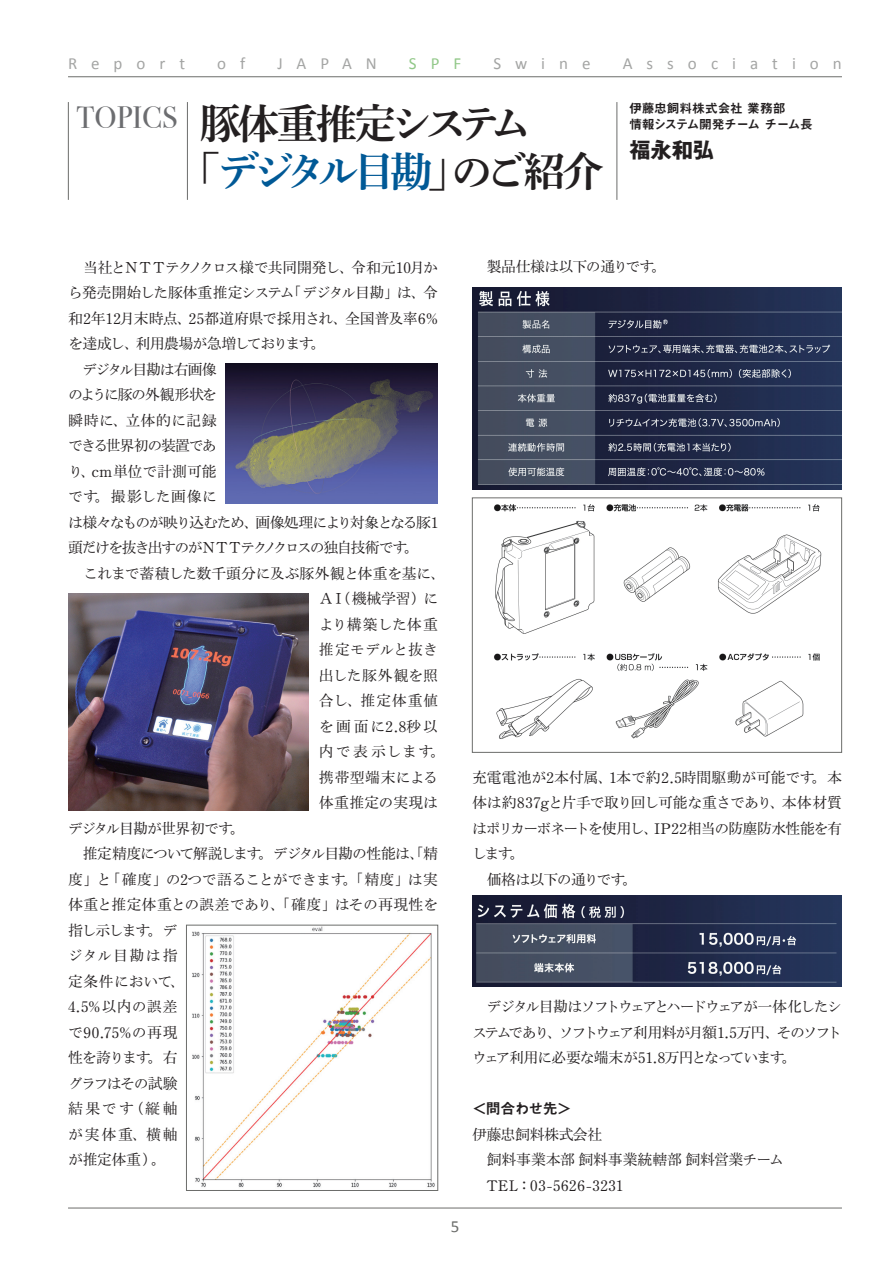
<style>
.page{position:relative;width:893px;height:1263px;background:#fff}
.page>*{position:absolute;margin:0;border:0;box-sizing:border-box;transform-origin:0 0}
.t1{font:41.4px/48.9px "Shuei Min Pro B";letter-spacing:-.125em;color:#231f20}
.t2{font:30.9px "Bodoni Svty Two ITCTT";color:#6c6d70}
.t3{font:700 21.3px "Gothic MB101 Pro";color:#231f20}
.t4{font:16.95px "Calibri";letter-spacing:.825em;color:#a4a5a4}
.t5{font:16.95px "Calibri";color:#92c889}
.t6{font:16.95px "Calibri";color:#6c6d6b}
.t7{font:500 14.85px/25.5px "Ro H Min Kok Pro";letter-spacing:-.04em;color:#231f20}
.t8{font:500 14.85px/25.5px "Ro H Min Kok Pro";letter-spacing:-.015em;color:#231f20}
.t9{font:500 14.85px "Ro H Min Kok Pro";letter-spacing:-.085em;color:#231f20}
.t10{font:500 14.85px "Ro H Min Kok Pro";letter-spacing:-.095em;color:#231f20}
.t11{font:500 14.85px "Ro H Min Kok Pro";letter-spacing:-.01em;color:#231f20}
.t12{font:500 14.85px "Ro H Min Kok Pro";letter-spacing:-.065em;color:#231f20}
.t13{font:500 14.85px "Ro H Min Kok Pro";letter-spacing:-.075em;color:#231f20}
.t14{font:500 14.85px "Ro H Min Kok Pro";letter-spacing:-.115em;color:#231f20}
.t15{font:500 14.85px "Ro H Min Kok Pro";letter-spacing:-.02em;color:#231f20}
.t16{font:500 14.85px "Ro H Min Kok Pro";letter-spacing:-.005em;color:#231f20}
.t17{font:500 14.85px "Ro H Min Kok Pro";color:#231f20}
.t18{font:500 14.85px "Ro H Min Kok Pro";letter-spacing:.015em;color:#231f20}
.t19{font:500 14.85px "Ro H Min Kok Pro";letter-spacing:-.08em;color:#231f20}
.t20{font:500 14.85px "Ro H Min Kok Pro";letter-spacing:.025em;color:#231f20}
.t21{font:500 14.85px "Ro H Min Kok Pro";letter-spacing:.11em;color:#231f20}
.t22{font:500 14.85px "Ro H Min Kok Pro";letter-spacing:.01em;color:#231f20}
.t23{font:500 14.85px "Ro H Min Kok Pro";letter-spacing:.12em;color:#231f20}
.t24{font:500 14.85px "Ro H Min Kok Pro";letter-spacing:.02em;color:#231f20}
.t25{font:500 14.85px "Ro H Min Kok Pro";letter-spacing:.005em;color:#231f20}
.t26{font:500 14.85px "Ro H Min Kok Pro";letter-spacing:-.105em;color:#231f20}
.t27{font:500 14.85px "Ro H Min Kok Pro";letter-spacing:.09em;color:#231f20}
.t28{font:14.85px "Midashi Go Pro MB31";letter-spacing:-.05em;color:#231f20}
.t29{font:12.75px/15.9px "Midashi Go Pro MB31";letter-spacing:-.025em;color:#231f20}
.s1{color:#005996}
</style>
<div class="page">
<hr style="left:68px;top:1208px;width:774px;height:1px;background:#6c6d6b">
<hr style="left:617px;top:102px;width:1px;height:98px;background:#6c6d6b">
<hr style="left:187px;top:102px;width:1px;height:98px;background:#6c6d6b">
<hr style="left:68px;top:102px;width:1px;height:98px;background:#6c6d6b">
<hr style="left:68px;top:76px;width:774px;height:1px;background:#6c6d6b">
<img style="left:225px;top:364px;width:213px;height:140px">
<img style="left:68px;top:593px;width:240px;height:217px">
<img style="left:192px;top:927px;width:243px;height:261px">
<div style="left:186px;top:925px;width:252px;height:266px;border:1px solid #6c6d6b"></div>
<img style="left:472px;top:287px;width:370px;height:202px">
<img style="left:494px;top:504px;width:328px;height:235px">
<div style="left:472px;top:497px;width:370px;height:256px;border:1px solid #6c6d6b"></div>
<img style="left:472px;top:895px;width:370px;height:91px">
<p class="t4" style="left:68px;top:53px;width:119px">Report</p>
<p class="t4" style="left:217px;top:53px;width:30px">o f</p>
<p class="t4" style="left:277px;top:53px;width:101px">JAPAN</p>
<p class="t5" style="left:409px;top:53px;width:54px">SPF</p>
<p class="t4" style="left:493px;top:53px;width:99px">Swine</p>
<p class="t4" style="left:623px;top:53px;width:221px">Association</p>
<h2 class="t2" style="left:77px;top:92px;width:102px">TOPICS</h2>
<h1 class="t1" style="left:179px;top:97px;width:426px;text-indent:21px">豚体重推定システム<br>「<span class="s1">デジタル目勘</span>」のご紹介</h1>
<p class="t29" style="left:629px;top:99px;width:185px">伊藤忠飼料株式会社 業務部<br>情報システム開発チーム チーム長</p>
<h3 class="t3" style="left:629px;top:132px;width:86px">福永和弘</h3>
<p class="t13" style="left:68px;top:258px;width:371px">　当社とＮＴＴテクノクロス様で共同開発し、令和元10月か</p>
<p class="t7" style="left:68px;top:281px;width:371px">ら発売開始した豚体重推定システム「デジタル目勘」は、令</p>
<p class="t11" style="left:68px;top:309px;width:371px">和2年12月末時点、25都道府県で採用され、全国普及率6%</p>
<p class="t12" style="left:68px;top:334px;width:259px">を達成し、利用農場が急増しております。</p>
<p class="t9" style="left:68px;top:360px;width:150px">　デジタル目勘は右画像</p>
<p class="t19" style="left:68px;top:385px;width:150px">のように豚の外観形状を</p>
<p class="t18" style="left:68px;top:411px;width:150px">瞬時に、立体的に記録</p>
<p class="t10" style="left:68px;top:436px;width:150px">できる世界初の装置であ</p>
<p class="t17" style="left:68px;top:462px;width:150px">り、cm単位で計測可能</p>
<p class="t20" style="left:68px;top:487px;width:150px">です。撮影した画像に</p>
<p class="t10" style="left:68px;top:513px;width:371px">は様々なものが映り込むため、画像処理により対象となる豚1</p>
<p class="t14" style="left:68px;top:538px;width:352px">頭だけを抜き出すのがＮＴＴテクノクロスの独自技術です。</p>
<p class="t7" style="left:68px;top:561px;width:379px">　これまで蓄積した数千頭分に及ぶ豚外観と体重を基に、</p>
<p class="t7" style="left:319px;top:587px;width:121px">ＡＩ（機械学習）に</p>
<p class="t11" style="left:319px;top:615px;width:121px">より構築した体重</p>
<p class="t22" style="left:319px;top:640px;width:121px">推定モデルと抜き</p>
<p class="t17" style="left:319px;top:666px;width:121px">出した豚外観を照</p>
<p class="t7" style="left:319px;top:689px;width:121px">合し、推定体重値</p>
<p class="t21" style="left:319px;top:717px;width:121px">を画面に2.8秒以</p>
<p class="t23" style="left:319px;top:742px;width:128px">内で表示します。</p>
<p class="t24" style="left:319px;top:768px;width:121px">携帯型端末による</p>
<p class="t18" style="left:319px;top:793px;width:121px">体重推定の実現は</p>
<p class="t12" style="left:68px;top:819px;width:178px">デジタル目勘が世界初です。</p>
<p class="t9" style="left:68px;top:844px;width:371px">　推定精度について解説します。デジタル目勘の性能は、「精</p>
<p class="t15" style="left:68px;top:870px;width:371px">度」と「確度」の2つで語ることができます。「精度」は実</p>
<p class="t16" style="left:68px;top:895px;width:371px">体重と推定体重との誤差であり、「確度」はその再現性を</p>
<p class="t7" style="left:68px;top:918px;width:111px">指し示します。デ</p>
<p class="t27" style="left:68px;top:946px;width:111px">ジタル目勘は指</p>
<p class="t25" style="left:68px;top:972px;width:119px">定条件において、</p>
<p class="t7" style="left:68px;top:995px;width:111px">4.5%以内の誤差</p>
<p class="t7" style="left:68px;top:1020px;width:111px">で90.75%の再現</p>
<p class="t7" style="left:68px;top:1046px;width:111px">性を誇ります。右</p>
<p class="t26" style="left:68px;top:1074px;width:111px">グラフはその試験</p>
<p class="t7" style="left:68px;top:1097px;width:111px">結果です（縦軸</p>
<p class="t7" style="left:68px;top:1122px;width:111px">が実体重、横軸</p>
<p class="t7" style="left:68px;top:1148px;width:100px">が推定体重）。</p>
<p class="t7" style="left:472px;top:255px;width:196px">　製品仕様は以下の通りです。</p>
<p class="t7" style="left:472px;top:765px;width:371px">充電電池が2本付属、1本で約2.5時間駆動が可能です。本体は約837gと片手で取り回し可能な重さであり、本体材質はポリカーボネートを使用し、IP22相当の防塵防水性能を有します。<br>　価格は以下の通りです。</p>
<p class="t6" style="left:451px;top:1216px;width:10px">5</p>
<p class="t7" style="left:472px;top:995px;width:371px;text-align:justify">　デジタル目勘はソフトウェアとハードウェアが一体化したシステムであり、ソフトウェア利用料が月額1.5万円、そのソフトウェア利用に必要な端末が51.8万円となっています。</p>
<p class="t28" style="left:472px;top:1097px;width:101px">＜問合わせ先＞</p>
<p class="t8" style="left:472px;top:1122px;width:313px">伊藤忠飼料株式会社<br>　飼料事業本部 飼料事業統轄部 飼料営業チーム　TEL：03-5626-3231</p>
</div>
